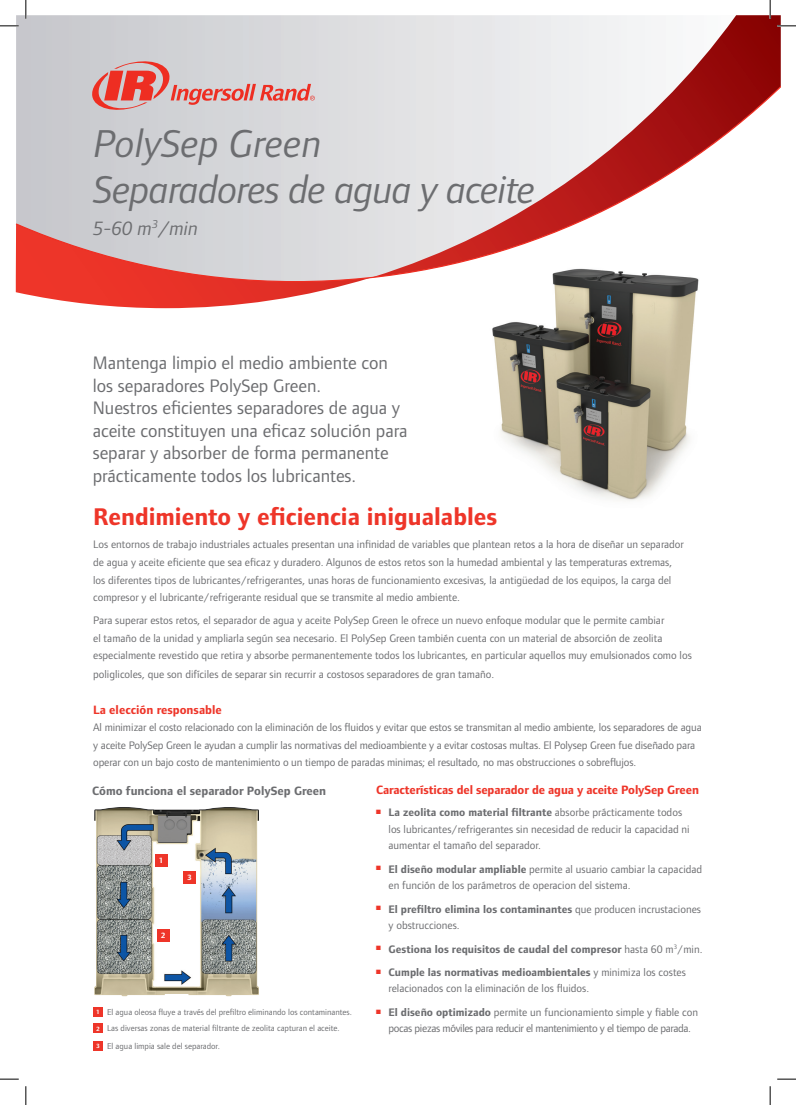
<style>
.page{position:relative;width:796px;height:1105px;background:#fff}
.page>*{position:absolute;margin:0;border:0;box-sizing:border-box;transform-origin:0 0}
.t1{font:italic 40.25px "Foundry Form Sans";letter-spacing:-.02em;color:#6c6d70}
.t2{font:italic 40.25px "Foundry Form Sans";color:#6c6d70}
.ChartBody{font:700 25px "Foundry Form Sans";color:#ee3529}
.t3{font:italic 20px "Foundry Form Sans";color:#6c6d70}
.t4{font:18.75px/22.5px "Foundry Form Sans";color:#6c6d70}
.ChartBody-2{font:700 12.5px "Foundry Form Sans";letter-spacing:-.01em;color:#ee3529}
.ChartBody-3{font:700 12.5px "Foundry Form Sans";color:#6c6d70}
.ChartBody-4{font:11.25px/17.5px "Foundry Form Sans";color:#6c6d70}
.Body_Copy_Sans{font:11.25px/16.2px "Foundry Form Sans";color:#6c6d70}
.Body_Copy_Sans-2{font:11.25px/16.2px "Foundry Form Sans";letter-spacing:-.03em;color:#6c6d70;text-align:center}
.Body_Copy_Sans-3{font:700 11.25px "Foundry Form Sans";color:#6c6d70}
.t5{font:8.75px "Foundry Form Sans";color:#6c6d70}
.t6{font:700 7.88px "Foundry Form Sans";color:#fff}
.t7{font:700 6.25px "Foundry Form Sans";color:#fff}
.s1{font-weight:700}
.s2{font-weight:400}
</style>
<div class="page">
<img style="left:492px;top:308px;width:203px;height:193px">
<svg style="left:16px;top:15px;width:765px;height:293px"></svg>
<svg style="left:16px;top:84px;width:765px;height:198px"></svg>
<svg style="left:92px;top:61px;width:223px;height:49px;background:#d9abab"></svg>
<div style="left:93px;top:1006px;width:10px;height:10px;background:#ee3529"></div>
<div style="left:93px;top:1022px;width:10px;height:10px;background:#ee3529"></div>
<div style="left:93px;top:1040px;width:10px;height:10px;background:#ee3529"></div>
<img style="left:94px;top:807px;width:165px;height:188px">
<div style="left:171px;top:952px;width:12px;height:16px;background:#fff"></div>
<div style="left:155px;top:853px;width:12px;height:12px;background:#ee3529"></div>
<div style="left:157px;top:928px;width:12px;height:13px;background:#ee3529"></div>
<div style="left:183px;top:871px;width:13px;height:12px;background:#ee3529"></div>
<svg style="left:0;top:25px;width:19px;height:2px"></svg>
<svg style="left:777px;top:25px;width:19px;height:2px"></svg>
<svg style="left:0;top:1078px;width:19px;height:1px"></svg>
<svg style="left:777px;top:1078px;width:19px;height:1px"></svg>
<svg style="left:25px;top:0;width:2px;height:19px"></svg>
<svg style="left:25px;top:1086px;width:2px;height:18px"></svg>
<svg style="left:769px;top:0;width:2px;height:19px"></svg>
<svg style="left:769px;top:1086px;width:2px;height:18px"></svg>
<p class="t2" style="left:94px;top:121px;width:229px">PolySep Green</p>
<p class="t1" style="left:94px;top:167px;width:443px">Separadores de agua y aceite</p>
<p class="t3" style="left:93px;top:217px;width:107px">5-60 m<sup>3</sup>/min</p>
<p class="t4" style="left:93px;top:351px;width:316px">Mantenga limpio el medio ambiente con los separadores PolySep Green.<br>Nuestros eficientes separadores de agua y aceite constituyen una eficaz solución para separar y absorber de forma permanente prácticamente todos los lubricantes.</p>
<p class="ChartBody" style="left:93px;top:502px;width:406px">Rendimiento y eficiencia inigualables</p>
<p class="ChartBody-4" style="left:93px;top:535px;width:592px">Los entornos de trabajo industriales actuales presentan una infinidad de variables que plantean retos a la hora de diseñar un separador de agua y aceite eficiente que sea eficaz y duradero. Algunos de estos retos son la humedad ambiental y las temperaturas extremas, los diferentes tipos de lubricantes/refrigerantes, unas horas de funcionamiento excesivas, la antigüedad de los equipos, la carga del compresor y el lubricante/refrigerante residual que se transmite al medio ambiente.</p>
<p class="ChartBody-4" style="left:93px;top:611px;width:600px">Para superar estos retos, el separador de agua y aceite PolySep Green le ofrece un nuevo enfoque modular que le permite cambiar<br>el tamaño de la unidad y ampliarla según sea necesario. El PolySep Green también cuenta con un material de absorción de zeolita especialmente revestido que retira y absorbe permanentemente todos los lubricantes, en particular aquellos muy emulsionados como los</p>
<p class="ChartBody-4" style="left:93px;top:665px;width:402px">poliglicoles, que son difíciles de separar sin recurrir a costosos separadores de gran tamaño.</p>
<p class="ChartBody-2" style="left:93px;top:701px;width:130px">La elección responsable</p>
<p class="ChartBody-4" style="left:93px;top:718px;width:610px">Al minimizar el costo relacionado con la eliminación de los fluidos y evitar que estos se transmitan al medio ambiente, los separadores de agua y aceite PolySep Green le ayudan a cumplir las normativas del medioambiente y a evitar costosas multas. El Polysep Green fue diseñado para operar con un bajo costo de mantenimiento o un tiempo de paradas minimas; el resultado, no mas obstrucciones o sobreflujos.</p>
<p class="ChartBody-3" style="left:92px;top:783px;width:236px">Cómo funciona el separador PolySep Green</p>
<p class="t6" style="left:159px;top:855px;width:6px">1</p>
<p class="t6" style="left:161px;top:930px;width:6px">2</p>
<p class="t6" style="left:187px;top:872px;width:6px">3</p>
<p class="t7" style="left:96px;top:1008px;width:5px">1</p>
<p class="t7" style="left:96px;top:1024px;width:5px">2</p>
<p class="t7" style="left:96px;top:1041px;width:5px">3</p>
<p class="t5" style="left:107px;top:1006px;width:246px">El agua oleosa fluye a través del prefiltro eliminando los contaminantes.</p>
<p class="t5" style="left:107px;top:1022px;width:234px">Las diversas zonas de material filtrante de zeolita capturan el aceite.</p>
<p class="t5" style="left:107px;top:1040px;width:114px">El agua limpia sale del separador.</p>
<p class="ChartBody-2" style="left:376px;top:782px;width:324px">Características del separador de agua y aceite PolySep Green</p>
<p class="Body_Copy_Sans" style="left:388px;top:804px;width:303px;text-indent:-12px"><sup>■</sup> <span class="s1">La zeolita como material filtrante</span> absorbe prácticamente todos los lubricantes/refrigerantes sin necesidad de reducir la capacidad ni aumentar el tamaño del separador.</p>
<p class="Body_Copy_Sans" style="left:388px;top:860px;width:315px;text-indent:-13px"><sup>■</sup> <span class="s1">El diseño modular ampliable</span> permite al usuario cambiar la capacidad en función de los parámetros de operacion del sistema.</p>
<p class="Body_Copy_Sans" style="left:388px;top:900px;width:314px;text-indent:-13px"><sup>■</sup> <span class="s1">El prefiltro elimina los contaminantes</span> que producen incrustaciones y obstrucciones.</p>
<p class="Body_Copy_Sans-3" style="left:376px;top:941px;width:328px"><sup>■</sup> Gestiona los requisitos de caudal del compresor <span class="s2">hasta 60 m</span><sup>3</sup><span class="s2">/min.</span></p>
<p class="Body_Copy_Sans" style="left:388px;top:963px;width:299px;text-indent:-13px"><sup>■</sup> <span class="s1">Cumple las normativas medioambientales</span> y minimiza los costes relacionados con la eliminación de los fluidos.</p>
<p class="Body_Copy_Sans-2" style="left:376px;top:1003px;width:323px"><sup>■</sup> <span class="s1">El diseño optimizado</span> permite un funcionamiento simple y fiable con pocas piezas móviles para reducir el mantenimiento y el tiempo de parada.</p>
</div>
